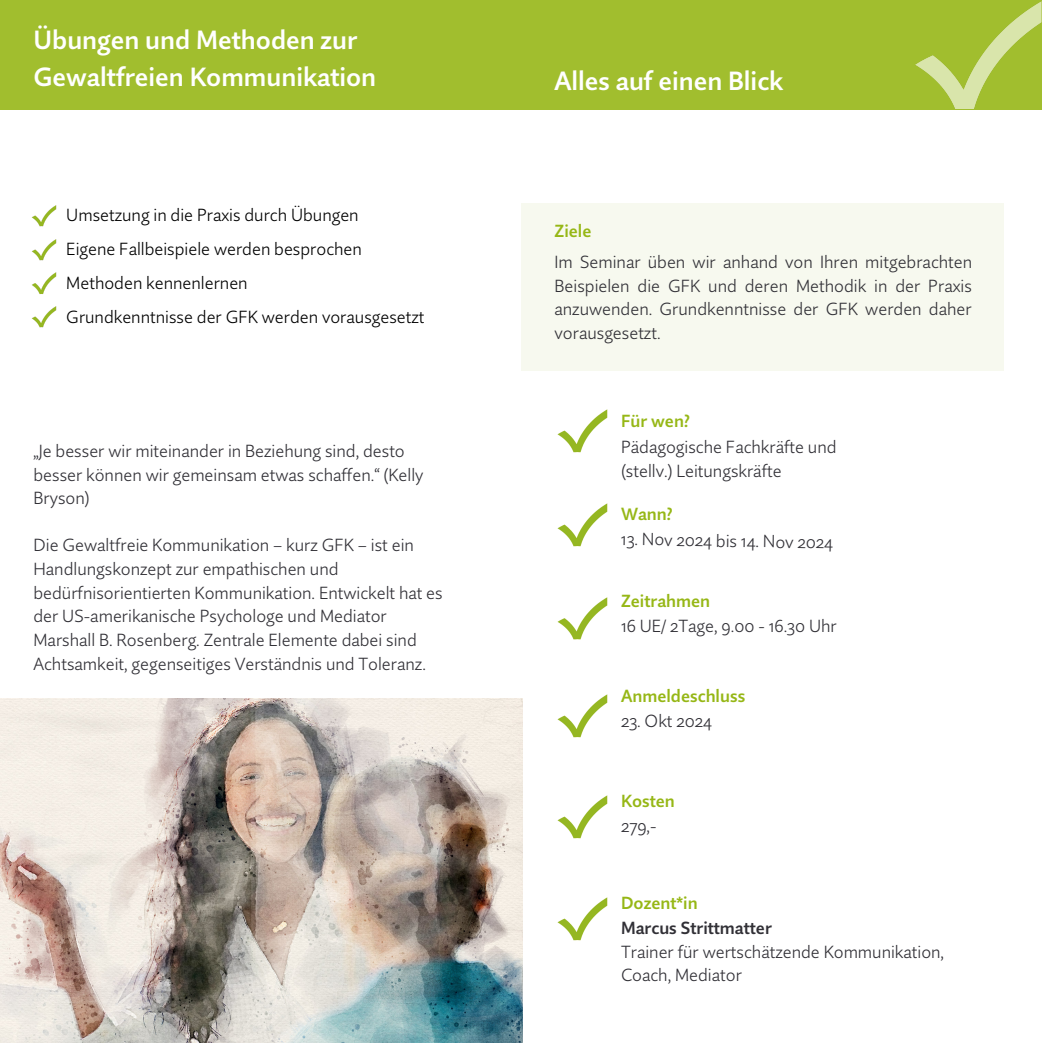
<style>
.page{position:relative;width:1042px;height:1043px;background:#fff}
.page>*{position:absolute;margin:0;border:0;box-sizing:border-box;transform-origin:0 0}
.t1{font:600 26.25px/36.8px "Quire Sans Pro";color:#fff}
.t2{font:300 17.5px/23.6px "Quire Sans Pro";color:#313036}
.t3{font:300 17.5px "Quire Sans Pro";color:#000}
.t4{font:600 17.5px "Quire Sans Pro";color:#96b716}
.t5{font:600 17.5px "Quire Sans Pro";color:#313036}
</style>
<div class="page">
<div style="left:0;top:0;width:1041px;height:109px;background:#a1be2e"></div>
<img style="left:915px;top:1px;width:126px;height:108px">
<img style="left:32px;top:205px;width:25px;height:22px">
<img style="left:32px;top:239px;width:25px;height:22px">
<img style="left:32px;top:272px;width:25px;height:22px">
<img style="left:32px;top:306px;width:25px;height:22px">
<img style="left:0;top:698px;width:522px;height:343px">
<img style="left:557px;top:795px;width:51px;height:44px">
<img style="left:557px;top:897px;width:51px;height:44px">
<div style="left:520px;top:203px;width:483px;height:168px;background:#f6f8ec"></div>
<img style="left:557px;top:409px;width:51px;height:44px">
<img style="left:557px;top:503px;width:51px;height:44px">
<img style="left:557px;top:597px;width:51px;height:43px">
<img style="left:557px;top:694px;width:51px;height:44px">
<p class="t1" style="left:33px;top:21px;width:344px">Übungen und Methoden zur<br>Gewaltfreien Kommunikation</p>
<p class="t3" style="left:66px;top:203px;width:294px">Umsetzung in die Praxis durch Übungen</p>
<p class="t3" style="left:66px;top:237px;width:297px">Eigene Fallbeispiele werden besprochen</p>
<p class="t3" style="left:66px;top:271px;width:183px">Methoden kennenlernen</p>
<p class="t3" style="left:66px;top:305px;width:359px">Grundkenntnisse der GFK werden vorausgesetzt</p>
<p class="t2" style="left:33px;top:438px;width:391px">„Je besser wir miteinander in Beziehung sind, desto besser können wir gemeinsam etwas schaffen.“ (Kelly<br>Bryson)</p>
<p class="t2" style="left:33px;top:533px;width:410px">Die Gewaltfreie Kommunikation – kurz GFK – ist ein Handlungskonzept zur empathischen und bedürfnisorientierten Kommunikation. Entwickelt hat es der US-amerikanische Psychologe und Mediator Marshall B. Rosenberg. Zentrale Elemente dabei sind Achtsamkeit, gegenseitiges Verständnis und Toleranz.</p>
<p class="t1" style="left:554px;top:62px;width:230px">Alles auf einen Blick</p>
<p class="t4" style="left:554px;top:220px;width:38px">Ziele</p>
<p class="t2" style="left:554px;top:249px;width:419px;text-align:justify">Im Seminar üben wir anhand von Ihren mitgebrachten Beispielen die GFK und deren Methodik in der Praxis anzuwenden. Grundkenntnisse der GFK werden daher vorausgesetzt.</p>
<p class="t4" style="left:621px;top:409px;width:70px">Für wen?</p>
<p class="t2" style="left:621px;top:434px;width:217px">Pädagogische Fachkräfte und (stellv.) Leitungskräfte</p>
<p class="t4" style="left:621px;top:502px;width:53px">Wann?</p>
<p class="t2" style="left:621px;top:526px;width:213px;rotate:1deg">13. Nov 2024 bis 14. Nov 2024</p>
<p class="t4" style="left:621px;top:588px;width:91px">Zeitrahmen</p>
<p class="t2" style="left:621px;top:613px;width:217px">16 UE/ 2Tage, 9.00 - 16.30 Uhr</p>
<p class="t4" style="left:621px;top:684px;width:126px">Anmeldeschluss</p>
<p class="t2" style="left:621px;top:708px;width:92px">23. Okt 2024</p>
<p class="t4" style="left:621px;top:789px;width:55px">Kosten</p>
<p class="t2" style="left:621px;top:813px;width:37px">279,-</p>
<p class="t4" style="left:621px;top:890px;width:78px">Dozent*in</p>
<p class="t5" style="left:621px;top:916px;width:152px">Marcus Strittmatter</p>
<p class="t2" style="left:621px;top:939px;width:324px">Trainer für wertschätzende Kommunikation,<br>Coach, Mediator</p>
</div>
